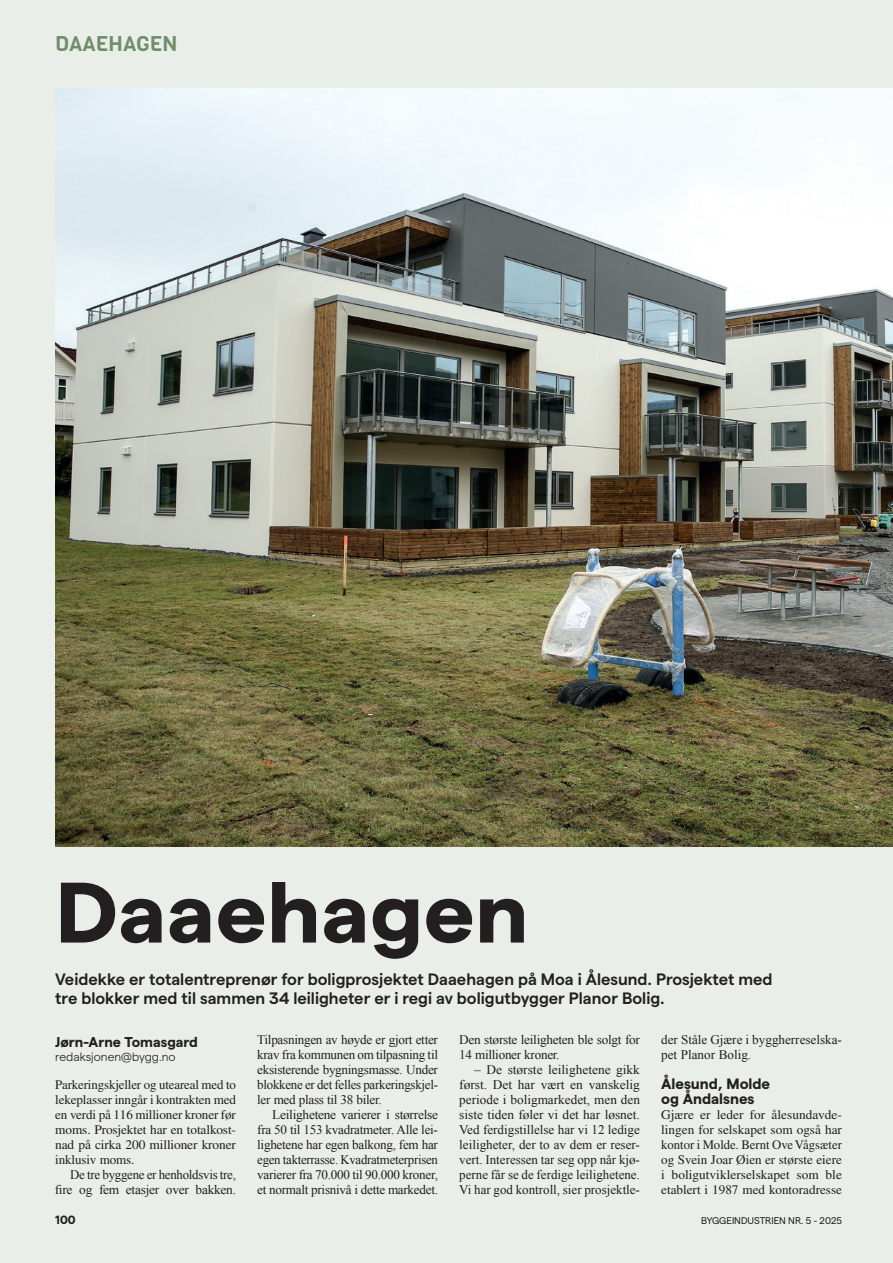
<style>
.page{position:relative;width:893px;height:1263px;background:#e9eee8}
.page>*{position:absolute;margin:0;border:0;box-sizing:border-box;transform-origin:0 0}
.t1{font:700 85.5px "Matter";color:#231f20;scale:1.05 1}
.t2{font:21px "Viga";color:#708d6a}
.t3{font:600 16.5px/19.5px "Matter";color:#231f20}
.t4{font:700 15px/15px "Matter";color:#231f20}
.t5{font:700 14.25px "Matter";color:#231f20}
.t6{font:13.2px/15px "Times New Roman";letter-spacing:-.02em;color:#231f20;text-align:justify}
.t7{font:13.2px/15px "Times LT Std";letter-spacing:-.01em;color:#231f20;text-align:justify}
.t8{font:13.2px/15px "Times New Roman";color:#231f20}
.t9{font:300 12px "Matter";color:#231f20}
.t10{font:700 12px "Matter";color:#231f20}
.t11{font:9.75px "Matter";color:#231f20}
</style>
<div class="page">
<img style="left:55px;top:88px;width:838px;height:758px">
<h2 class="t2" style="left:55px;top:30px;width:123px">DAAEHAGEN</h2>
<h1 class="t1" style="left:55px;top:849px;width:453px">Daaehagen</h1>
<p class="t3" style="left:55px;top:967px;width:719px">Veidekke er totalentreprenør for boligprosjektet Daaehagen på Moa i Ålesund. Prosjektet med tre blokker med til sammen 34 leiligheter er i regi av boligutbygger Planor Bolig.</p>
<p class="t5" style="left:55px;top:1031px;width:144px">Jørn-Arne Tomasgard</p>
<p class="t9" style="left:55px;top:1048px;width:122px">redaksjonen@bygg.no</p>
<p class="t7" style="left:55px;top:1077px;width:182px">Parkeringskjeller og uteareal med to lekeplasser inngår i kontrakten med en verdi på 116 millioner kroner før moms. Prosjektet har en totalkost&shy;nad på cirka 200 millioner kroner inklusiv moms.</p>
<p class="t6" style="left:55px;top:1167px;width:182px;text-align:right">De tre byggene er henholdsvis tre, fire og fem etasjer over bakken.</p>
<p class="t8" style="left:661px;top:1032px;width:182px">der Ståle Gjære i byggherreselska&shy;pet Planor Bolig.</p>
<p class="t4" style="left:661px;top:1075px;width:110px">Ålesund, Molde og Åndalsnes</p>
<p class="t7" style="left:661px;top:1107px;width:182px">Gjære er leder for ålesundavde&shy;lingen for selskapet som også har kontor i Molde. Bernt Ove Vågsæter og Svein Joar Øien er største eiere i boligutviklerselskapet som ble etablert i 1987 med kontoradresse</p>
<p class="t6" style="left:257px;top:1032px;width:182px">Tilpasningen av høyde er gjort etter krav fra kommunen om tilpasning til eksisterende bygningsmasse. Under blokkene er det felles parkeringskjel&shy;ler med plass til 38 biler.</p>
<p class="t6" style="left:257px;top:1107px;width:182px;text-indent:15px">Leilighetene varierer i størrelse fra 50 til 153 kvadratmeter. Alle lei&shy;lighetene har egen balkong, fem har egen takterrasse. Kvadratmeterprisen varierer fra 70.000 til 90.000 kroner, et normalt prisnivå i dette markedet.</p>
<p class="t6" style="left:459px;top:1032px;width:182px">Den største leiligheten ble solgt for<br>14 millioner kroner.</p>
<p class="t6" style="left:459px;top:1062px;width:182px;text-indent:15px">– De største leilighetene gikk først. Det har vært en vanskelig periode i boligmarkedet, men den siste tiden føler vi det har løsnet.<br>Ved ferdigstillelse har vi 12 ledige leiligheter, der to av dem er reser&shy;vert. Interessen tar seg opp når kjø&shy;perne får se de ferdige leilighetene.<br>Vi har god kontroll, sier prosjektle-</p>
<p class="t10" style="left:55px;top:1211px;width:22px">100</p>
<p class="t11" style="left:701px;top:1213px;width:142px">BYGGEINDUSTRIEN NR. 5 - 2025</p>
</div>
